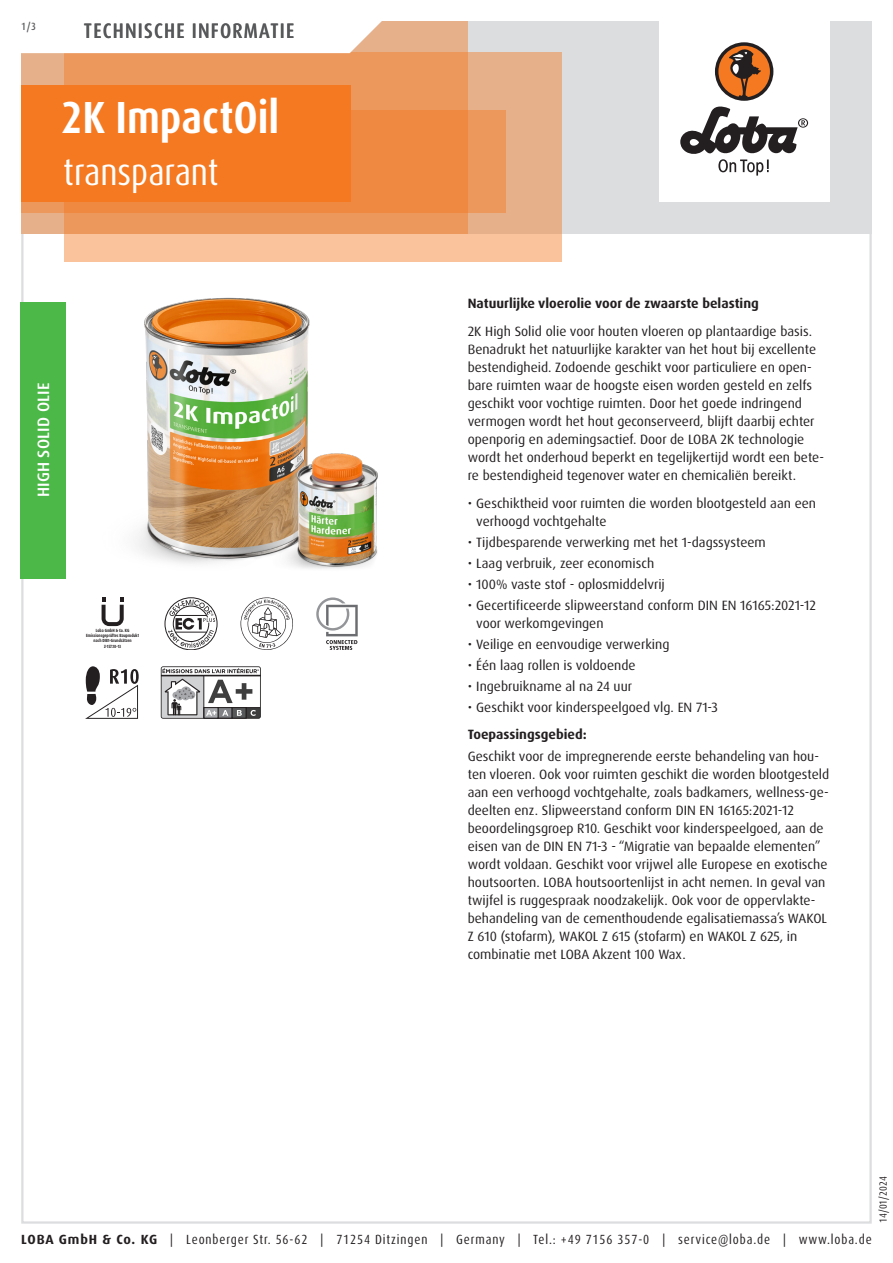
<style>
.page{position:relative;width:893px;height:1263px;background:#fff}
.page>*{position:absolute;margin:0;border:0;box-sizing:border-box;transform-origin:0 0}
.Produktname_weiss{font:700 condensed 45px "Dax Pro";color:#fff}
.Variante_weiss{font:condensed 37.5px "Dax Pro";color:#fff}
.TI{font:500 condensed 21px "Dax Pro";letter-spacing:.06em;color:#57585a}
.Produktart_Oel-Veredelung{font:500 16.5px "Dax Pro";letter-spacing:.01em;color:#fff}
.Text{font:13.5px/18px "Dax Pro";color:#231f20}
.Text_Bold{font:700 13.5px "Dax Pro";color:#231f20}
.t1{font:condensed 13.35px "Dax Pro";letter-spacing:.065em;color:#231f20}
.t2{font:condensed 10.5px "Dax Pro";color:#231f20}
.t3{font:500 condensed 10.5px "Dax Pro";color:#57585a}
.t4{font:700 4.5px/5.2px "Dax Pro";color:#231f20;text-align:center;scale:.82 1}
.s1{font-weight:700;font-stretch:normal}
</style>
<div class="page">
<svg style="left:102px;top:597px;width:22px;height:29px"></svg>
<svg style="left:165px;top:597px;width:52px;height:53px"></svg>
<svg style="left:241px;top:597px;width:52px;height:53px"></svg>
<svg style="left:316px;top:597px;width:42px;height:53px"></svg>
<svg style="left:85px;top:666px;width:54px;height:53px"></svg>
<svg style="left:161px;top:666px;width:100px;height:53px"></svg>
<img style="left:135px;top:297px;width:243px;height:272px">
<div style="left:20px;top:302px;width:46px;height:276px;background:#4cb848"></div>
<div style="left:21px;top:21px;width:851px;height:213px;background:#dcdddf"></div>
<div style="left:659px;top:0;width:170px;height:202px;background:#fff"></div>
<svg style="left:680px;top:106px;width:128px;height:70px"></svg>
<div style="left:715px;top:42px;width:58px;height:59px;background:#231f20;border-radius:50%"></div>
<svg style="left:718px;top:45px;width:52px;height:52px"></svg>
<div style="left:64px;top:52px;width:497px;height:209px;background:linear-gradient(to right,#fec79f,#efb992)"></div>
<div style="left:21px;top:111px;width:485px;height:102px;background:#ec975b"></div>
<svg style="left:21px;top:21px;width:447px;height:213px;fill:#ec975b"></svg>
<svg style="left:21px;top:21px;width:411px;height:34px"></svg>
<div style="left:21px;top:85px;width:330px;height:117px;background:#f47921"></div>
<p class="t3" style="left:21px;top:19px;width:16px">1/3</p>
<p class="TI" style="left:84px;top:17px;width:212px">TECHNISCHE INFORMATIE</p>
<p class="Produktname_weiss" style="left:61px;top:89px;width:220px">2K ImpactOil</p>
<p class="Variante_weiss" style="left:63px;top:148px;width:157px">transparant</p>
<p class="Produktart_Oel-Veredelung" style="left:33px;top:497px;width:116px;rotate:-90deg">HIGH SOLID OLIE</p>
<p class="t4" style="left:86px;top:628px;width:66px">Loba GmbH &amp; Co. KG<br>Emissionsgeprüftes Bauprodukt nach DIBt-Grundsätzen<br>Z-157.10-13</p>
<p class="Text_Bold" style="left:468px;top:295px;width:293px">Natuurlijke vloerolie voor de zwaarste belasting</p>
<p class="Text" style="left:468px;top:323px;width:358px">2K High Solid olie voor houten vloeren op plantaardige basis.<br>Benadrukt het natuurlijke karakter van het hout bij excellente bestendigheid. Zodoende geschikt voor particuliere en open&shy;bare ruimten waar de hoogste eisen worden gesteld en zelfs geschikt voor vochtige ruimten. Door het goede indringend vermogen wordt het hout geconserveerd, blijft daarbij echter openporig en ademingsactief. Door de LOBA 2K technologie wordt het onderhoud beperkt en tegelijkertijd wordt een bete&shy;re bestendigheid tegenover water en chemicaliën bereikt.</p>
<p class="Text" style="left:476px;top:494px;width:341px;text-indent:-9px">• Geschiktheid voor ruimten die worden blootgesteld aan een verhoogd vochtgehalte</p>
<p class="Text" style="left:468px;top:533px;width:300px">• Tijdbesparende verwerking met het 1-dagssysteem</p>
<p class="Text" style="left:468px;top:554px;width:188px">• Laag verbruik, zeer economisch</p>
<p class="Text" style="left:468px;top:575px;width:199px">• 100% vaste stof - oplosmiddelvrij</p>
<p class="Text" style="left:476px;top:596px;width:341px;text-indent:-9px">• Gecertificeerde slipweerstand conform DIN EN 16165:2021-12 voor werkomgevingen</p>
<p class="Text" style="left:468px;top:635px;width:203px">• Veilige en eenvoudige verwerking</p>
<p class="Text" style="left:468px;top:656px;width:169px">• Één laag rollen is voldoende</p>
<p class="Text" style="left:468px;top:677px;width:166px">• Ingebruikname al na 24 uur</p>
<p class="Text" style="left:468px;top:698px;width:252px">• Geschikt voor kinderspeelgoed vlg. EN 71-3</p>
<p class="Text_Bold" style="left:468px;top:726px;width:120px">Toepassingsgebied:</p>
<p class="Text" style="left:468px;top:747px;width:363px">Geschikt voor de impregnerende eerste behandeling van hou&shy;ten vloeren. Ook voor ruimten geschikt die worden blootgesteld aan een verhoogd vochtgehalte, zoals badkamers, wellness-ge&shy;deelten enz. Slipweerstand conform DIN EN 16165:2021-12 beoordelingsgroep R10. Geschikt voor kinderspeelgoed, aan de eisen van de DIN EN 71-3 - “Migratie van bepaalde elementen” wordt voldaan. Geschikt voor vrijwel alle Europese en exotische houtsoorten. LOBA houtsoortenlijst in acht nemen. In geval van twijfel is ruggespraak noodzakelijk. Ook voor de oppervlakte&shy;behandeling van de cementhoudende egalisatiemassa’s WAKOL Z 610 (stofarm), WAKOL Z 615 (stofarm) en WAKOL Z 625, in combinatie met LOBA Akzent 100 Wax.</p>
<p class="t2" style="left:876px;top:1222px;width:48px;rotate:-90deg">14/01/2024</p>
<p class="t1" style="left:21px;top:1230px;width:852px"><span class="s1">LOBA GmbH &amp; Co. KG</span> | Leonberger Str. 56-62 | 71254 Ditzingen | Germany | Tel.: +49 7156 357-0 | service@loba.de | www.loba.de</p>
</div>
